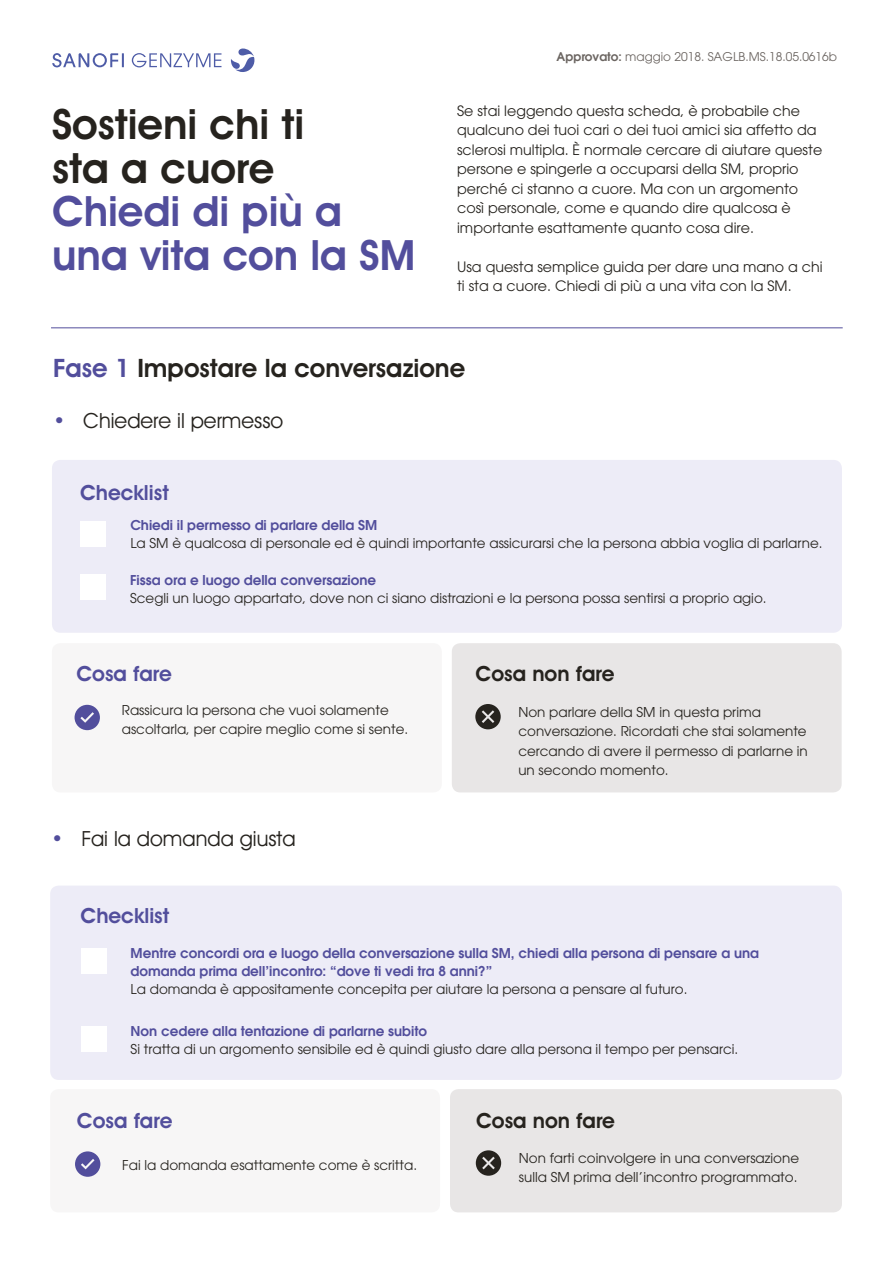
<style>
.page{position:relative;width:893px;height:1263px;background:#fff}
.page>*{position:absolute;margin:0;border:0;box-sizing:border-box;transform-origin:0 0}
.t1{font:600 42px/43.5px "Avant Garde IT Cby BT";color:#524e9c}
.t2{font:600 42px/43.5px "Avant Garde IT Cby BT";color:#26231e}
.t3{font:600 25.5px "Avant Garde IT Cby BT";color:#26231e}
.t4{font:21px "Avant Garde IT Cby BT";color:#26231e}
.t5{font:600 21px "Avant Garde IT Cby BT";color:#524e9c}
.t6{font:600 21px "Avant Garde IT Cby BT";color:#26231e}
.t7{font:14.25px/19.5px "Avant Garde";color:#26231e}
.t8{font:13.5px/19.5px "Avant Garde";color:#26231e}
.t9{font:600 13.5px/18px "Avant Garde";color:#524e9c}
.t10{font:12px "Avant Garde";color:#6b6561}
.s1{font-weight:600}
.s2{color:#524e9c}
</style>
<div class="page">
<div style="left:50px;top:1089px;width:390px;height:123px;background:#f7f6f6;border-radius:9px"></div>
<div style="left:450px;top:1089px;width:392px;height:123px;background:#e8e6e6;border-radius:9px"></div>
<div style="left:52px;top:460px;width:790px;height:173px;background:#edecf7;border-radius:9px"></div>
<div style="left:81px;top:522px;width:25px;height:25px;background:#fff"></div>
<div style="left:81px;top:575px;width:25px;height:25px;background:#fff"></div>
<svg style="left:52px;top:53px;width:72px;height:14px"></svg>
<svg style="left:132px;top:53px;width:89px;height:14px"></svg>
<svg style="left:231px;top:49px;width:23px;height:23px"></svg>
<div style="left:52px;top:643px;width:390px;height:149px;background:#f7f6f6;border-radius:9px"></div>
<svg style="left:75px;top:705px;width:25px;height:25px"></svg>
<div style="left:452px;top:643px;width:390px;height:149px;background:#e8e6e6;border-radius:9px"></div>
<svg style="left:475px;top:704px;width:26px;height:25px"></svg>
<hr style="left:51px;top:327px;width:792px;height:1px;background:#524e9c">
<div style="left:50px;top:885px;width:792px;height:195px;background:#edecf7;border-radius:9px"></div>
<div style="left:81px;top:948px;width:25px;height:25px;background:#fff"></div>
<div style="left:81px;top:1026px;width:25px;height:26px;background:#fff"></div>
<svg style="left:75px;top:1151px;width:25px;height:26px"></svg>
<svg style="left:476px;top:1150px;width:25px;height:26px"></svg>
<h1 class="t2" style="left:52px;top:102px;width:254px">Sostieni chi ti sta a cuore</h1>
<h1 class="t1" style="left:52px;top:189px;width:365px">Chiedi di più a una vita con la SM</h1>
<p class="t10" style="left:557px;top:49px;width:282px"><span class="s1">Approvato:</span> maggio 2018. SAGLB.MS.18.05.0616b</p>
<p class="t7" style="left:457px;top:101px;width:367px">Se stai leggendo questa scheda, è probabile che qualcuno dei tuoi cari o dei tuoi amici sia affetto da sclerosi multipla. È normale cercare di aiutare queste persone e spingerle a occuparsi della SM, proprio perché ci stanno a cuore. Ma con un argomento così personale, come e quando dire qualcosa è importante esattamente quanto cosa dire.</p>
<p class="t7" style="left:457px;top:257px;width:367px">Usa questa semplice guida per dare una mano a chi ti sta a cuore. Chiedi di più a una vita con la SM.</p>
<h2 class="t3" style="left:53px;top:352px;width:414px"><span class="s2">Fase 1</span> Impostare la conversazione</h2>
<h3 class="t4" style="left:53px;top:408px;width:232px"><span class="s2">•</span> Chiedere il permesso</h3>
<h3 class="t5" style="left:80px;top:480px;width:90px">Checklist</h3>
<p class="t9" style="left:130px;top:516px;width:249px">Chiedi il permesso di parlare della SM</p>
<p class="t8" style="left:130px;top:534px;width:694px">La SM è qualcosa di personale ed è quindi importante assicurarsi che la persona abbia voglia di parlarne.</p>
<p class="t9" style="left:130px;top:570px;width:247px">Fissa ora e luogo della conversazione</p>
<p class="t8" style="left:130px;top:588px;width:638px">Scegli un luogo appartato, dove non ci siano distrazioni e la persona possa sentirsi a proprio agio.</p>
<h3 class="t5" style="left:76px;top:660px;width:97px">Cosa fare</h3>
<p class="t8" style="left:122px;top:700px;width:288px">Rassicura la persona che vuoi solamente ascoltarla, per capire meglio come si sente.</p>
<p class="t8" style="left:518px;top:702px;width:291px">Non parlare della SM in questa prima conversazione. Ricordati che stai solamente cercando di avere il permesso di parlarne in un secondo momento.</p>
<h3 class="t6" style="left:476px;top:660px;width:140px">Cosa non fare</h3>
<h3 class="t4" style="left:51px;top:826px;width:246px"><span class="s2">•</span> Fai la domanda giusta</h3>
<h3 class="t5" style="left:81px;top:902px;width:90px">Checklist</h3>
<p class="t9" style="left:131px;top:944px;width:630px">Mentre concordi ora e luogo della conversazione sulla SM, chiedi alla persona di pensare a una domanda prima dell’incontro: “dove ti vedi tra 8 anni?”</p>
<p class="t8" style="left:131px;top:979px;width:558px">La domanda è appositamente concepita per aiutare la persona a pensare al futuro.</p>
<p class="t9" style="left:131px;top:1022px;width:298px">Non cedere alla tentazione di parlarne subito</p>
<p class="t8" style="left:131px;top:1040px;width:609px">Si tratta di un argomento sensibile ed è quindi giusto dare alla persona il tempo per pensarci.</p>
<h3 class="t5" style="left:77px;top:1108px;width:97px">Cosa fare</h3>
<p class="t8" style="left:122px;top:1155px;width:296px">Fai la domanda esattamente come è scritta.</p>
<p class="t8" style="left:519px;top:1148px;width:282px">Non farti coinvolgere in una conversazione sulla SM prima dell’incontro programmato.</p>
<h3 class="t6" style="left:476px;top:1108px;width:140px">Cosa non fare</h3>
</div>
